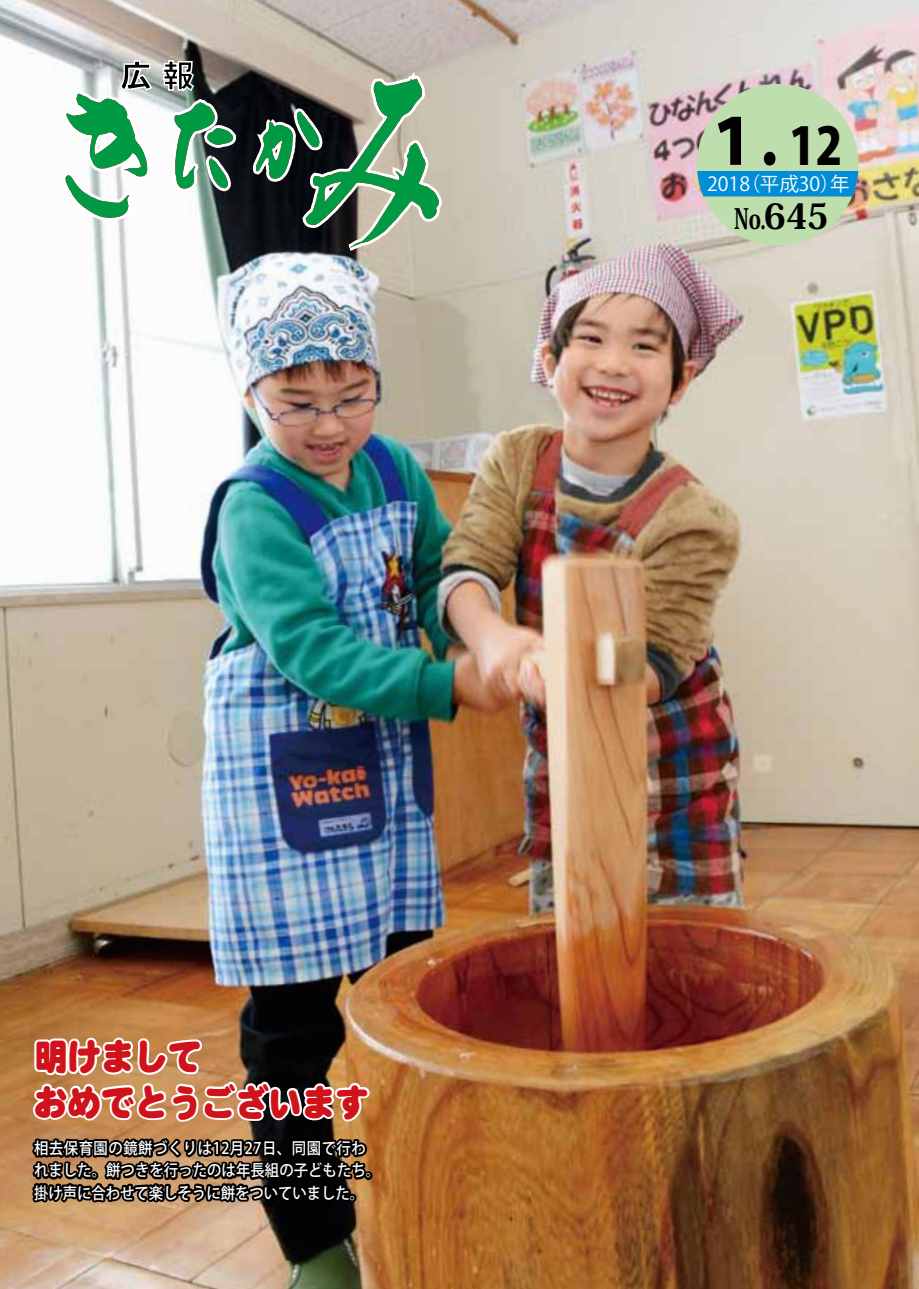
<style>
.page{position:relative;width:919px;height:1289px;background:#fff}
.page>*{position:absolute;margin:0;border:0;box-sizing:border-box;transform-origin:0 0}
.t1{font:800 63px "Koz Go Pro";color:#000;scale:.9 1}
.t2{font:37.2px/45.8px "DF Maru Gothic Std W12";color:#d0121b;scale:.9 1}
.t3{font:31.5px "DFHS Gothic Std W9";color:#000}
.t4{font:800 27.75px "Koz Min Pro";color:#000;scale:.75 1}
.t5{font:19.5px "Koz Go Std Medium 90 ms RKSJ H";color:#fff}
.t6{font:500 15.9px/22.4px "Koz Go Pro";letter-spacing:.005em;color:#fff;scale:.9 1}
.s1{font-size:51px}
.s2{font-size:34.65px}
</style>
<div class="page">
<img style="left:0;top:0;width:918px;height:1288px">
<svg style="left:28px;top:1030px;width:345px;height:183px;background:#826952"></svg>
<div style="left:348px;top:1193px;width:8px;height:9px;border:4px solid #000;border-radius:50%"></div>
<div style="left:349px;top:1194px;width:7px;height:7px;border:4px solid #000;border-radius:50%"></div>
<svg style="left:697px;top:84px;width:161px;height:161px;background:#a5cab7"></svg>
<svg style="left:249px;top:60px;width:198px;height:192px;background:#647c68"></svg>
<svg style="left:58px;top:60px;width:96px;height:192px"></svg>
<svg style="left:162px;top:60px;width:80px;height:138px"></svg>
<p class="t3" style="left:120px;top:59px;width:75px">広 報</p>
<p class="t2" style="left:34px;top:1033px;width:374px">明けまして<br>おめでとうございます</p>
<p class="t6" style="left:34px;top:1137px;width:386px">相去保育園の鏡餅づくりは12月27日、同園で行われました。餅つきを行ったのは年長組の子どもたち。掛け声に合わせて楽しそうに餅をついていました。</p>
<p class="t1" style="left:704px;top:100px;width:155px">１. <span class="s1">12</span></p>
<p class="t4" style="left:734px;top:198px;width:128px">No.<span class="s2">645</span></p>
<p class="t5" style="left:707px;top:173px;width:144px">2018（平成30）年</p>
</div>
